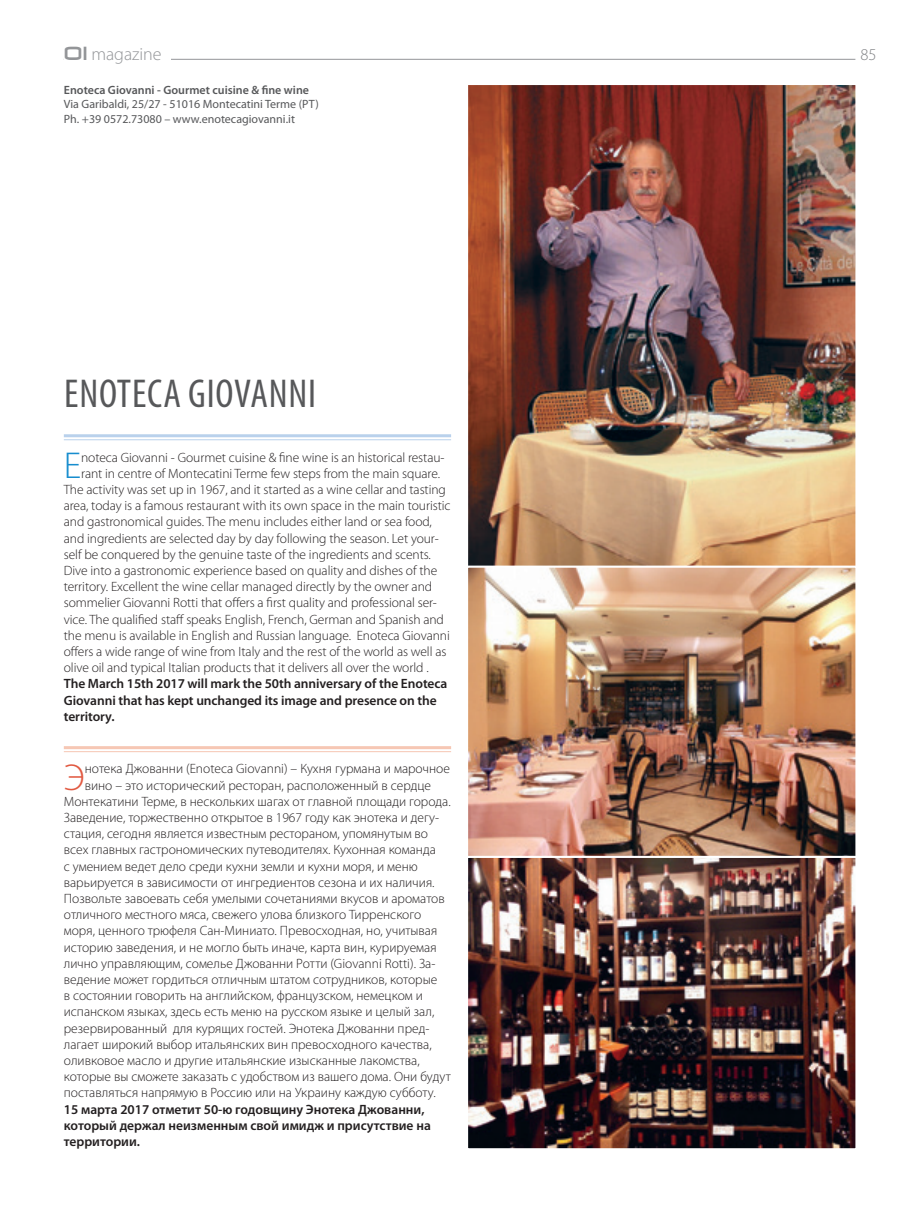
<style>
.page{position:relative;width:915px;height:1212px;background:#fff}
.page>*{position:absolute;margin:0;border:0;box-sizing:border-box;transform-origin:0 0}
.t1{font:condensed 40.5px "Myriad Pro";letter-spacing:.02em;color:#57585a}
.t2{font:300 37.5px "Myriad Pro";color:#178dce}
.t3{font:300 37.5px "Myriad Pro";color:#e15941}
.t4{font:300 18px "Myriad Pro";color:#939598}
.t5{font:300 16.5px "Myriad Pro";color:#808285}
.t6{font:300 13.5px "Myriad Pro";letter-spacing:-.005em;color:#231f20}
.t7{font:600 13.5px/16.2px "Myriad Pro";letter-spacing:-.005em;color:#231f20}
.t8{font:12px/14.4px "Myriad Pro";color:#57585a}
.t9{font:600 12px "Myriad Pro";color:#57585a}
.s1{font-family:"Venus Rising";font-weight:400}
</style>
<div class="page">
<hr style="left:64px;top:59px;width:791px;height:1px;background:#939598">
<div style="left:64px;top:39px;width:106px;height:22px;background:#fff"></div>
<img style="left:468px;top:85px;width:388px;height:479px">
<img style="left:468px;top:564px;width:388px;height:291px">
<img style="left:468px;top:855px;width:388px;height:294px">
<hr style="left:64px;top:434px;width:387px;height:3px;background:#b9d1ec">
<hr style="left:64px;top:439px;width:387px;height:1px;background:#b9d1ec">
<hr style="left:64px;top:746px;width:387px;height:3px;background:#f6c7b4">
<hr style="left:64px;top:751px;width:387px;height:1px;background:#f6c7b4">
<h3 class="t4" style="left:64px;top:44px;width:99px"><span class="s1">OI</span> magazine</h3>
<p class="t5" style="left:860px;top:45px;width:18px">85</p>
<p class="t9" style="left:64px;top:82px;width:247px">Enoteca Giovanni - Gourmet cuisine &amp; fine wine</p>
<p class="t8" style="left:64px;top:97px;width:256px">Via Garibaldi, 25/27 - 51016 Montecatini Terme (PT)<br>Ph. +39 0572.73080 – www.enotecagiovanni.it</p>
<h1 class="t1" style="left:64px;top:369px;width:253px">ENOTECA GIOVANNI</h1>
<h2 class="t2" style="left:64px;top:445px;width:19px">E</h2>
<p class="t6" style="left:81px;top:450px;width:365px">noteca Giovanni - Gourmet cuisine &amp; fine wine is an historical restau-</p>
<p class="t6" style="left:81px;top:466px;width:360px">rant in centre of Montecatini Terme few steps from the main square.</p>
<p class="t6" style="left:64px;top:482px;width:383px">The activity was set up in 1967, and it started as a wine cellar and tasting</p>
<p class="t6" style="left:64px;top:498px;width:388px">area, today is a famous restaurant with its own space in the main touristic</p>
<p class="t6" style="left:64px;top:514px;width:369px">and gastronomical guides. The menu includes either land or sea food,</p>
<p class="t6" style="left:64px;top:531px;width:376px">and ingredients are selected day by day following the season. Let your-</p>
<p class="t6" style="left:64px;top:547px;width:368px">self be conquered by the genuine taste of the ingredients and scents.</p>
<p class="t6" style="left:64px;top:563px;width:375px">Dive into a gastronomic experience based on quality and dishes of the</p>
<p class="t6" style="left:64px;top:579px;width:370px">territory. Excellent the wine cellar managed directly by the owner and</p>
<p class="t6" style="left:64px;top:595px;width:374px">sommelier Giovanni Rotti that offers a first quality and professional ser-</p>
<p class="t6" style="left:64px;top:612px;width:381px">vice. The qualified staff speaks English, French, German and Spanish and</p>
<p class="t6" style="left:64px;top:628px;width:387px">the menu is available in English and Russian language. Enoteca Giovanni</p>
<p class="t6" style="left:64px;top:644px;width:384px">offers a wide range of wine from Italy and the rest of the world as well as</p>
<p class="t6" style="left:64px;top:660px;width:366px">olive oil and typical Italian products that it delivers all over the world .</p>
<p class="t7" style="left:64px;top:675px;width:385px">The March 15th 2017 will mark the 50th anniversary of the Enoteca<br>Giovanni that has kept unchanged its image and presence on the territory.</p>
<h2 class="t3" style="left:64px;top:756px;width:22px">Э</h2>
<p class="t6" style="left:85px;top:761px;width:367px">нотека Джованни (Enoteca Giovanni) – Кухня гурмана и марочное</p>
<p class="t6" style="left:85px;top:778px;width:348px">вино – это исторический ресторан, расположенный в сердце</p>
<p class="t6" style="left:64px;top:794px;width:388px">Монтекатини Терме, в нескольких шагах от главной площади города.</p>
<p class="t6" style="left:64px;top:810px;width:377px">Заведение, торжественно открытое в 1967 году как энотека и дегу-</p>
<p class="t6" style="left:64px;top:826px;width:366px">стация, сегодня является известным рестораном, упомянутым во</p>
<p class="t6" style="left:64px;top:842px;width:373px">всех главных гастрономических путеводителях. Кухонная команда</p>
<p class="t6" style="left:64px;top:859px;width:355px">с умением ведет дело среди кухни земли и кухни моря, и меню</p>
<p class="t6" style="left:64px;top:875px;width:372px">варьируется в зависимости от ингредиентов сезона и их наличия.</p>
<p class="t6" style="left:64px;top:891px;width:382px">Позвольте завоевать себя умелыми сочетаниями вкусов и ароматов</p>
<p class="t6" style="left:64px;top:907px;width:359px">отличного местного мяса, свежего улова близкого Тирренского</p>
<p class="t6" style="left:64px;top:923px;width:375px">моря, ценного трюфеля Сан-Миниато. Превосходная, но, учитывая</p>
<p class="t6" style="left:64px;top:940px;width:374px">историю заведения, и не могло быть иначе, карта вин, курируемая</p>
<p class="t6" style="left:64px;top:956px;width:373px">лично управляющим, сомелье Джованни Ротти (Giovanni Rotti). За-</p>
<p class="t6" style="left:64px;top:972px;width:375px">ведение может гордиться отличным штатом сотрудников, которые</p>
<p class="t6" style="left:64px;top:988px;width:360px">в состоянии говорить на английском, французском, немецком и</p>
<p class="t6" style="left:64px;top:1004px;width:372px">испанском языках, здесь есть меню на русском языке и целый зал,</p>
<p class="t6" style="left:64px;top:1021px;width:367px">резервированный для курящих гостей. Энотека Джованни пред-</p>
<p class="t6" style="left:64px;top:1037px;width:369px">лагает широкий выбор итальянских вин превосходного качества,</p>
<p class="t6" style="left:64px;top:1053px;width:357px">оливковое масло и другие итальянские изысканные лакомства,</p>
<p class="t6" style="left:64px;top:1069px;width:388px">которые вы сможете заказать с удобством из вашего дома. Они будут</p>
<p class="t6" style="left:64px;top:1085px;width:373px">поставляться напрямую в Россию или на Украину каждую субботу.</p>
<p class="t7" style="left:64px;top:1101px;width:368px">15 марта 2017 отметит 50-ю годовщину Энотека Джованни, который держал неизменным свой имидж и присутствие на территории.</p>
</div>
